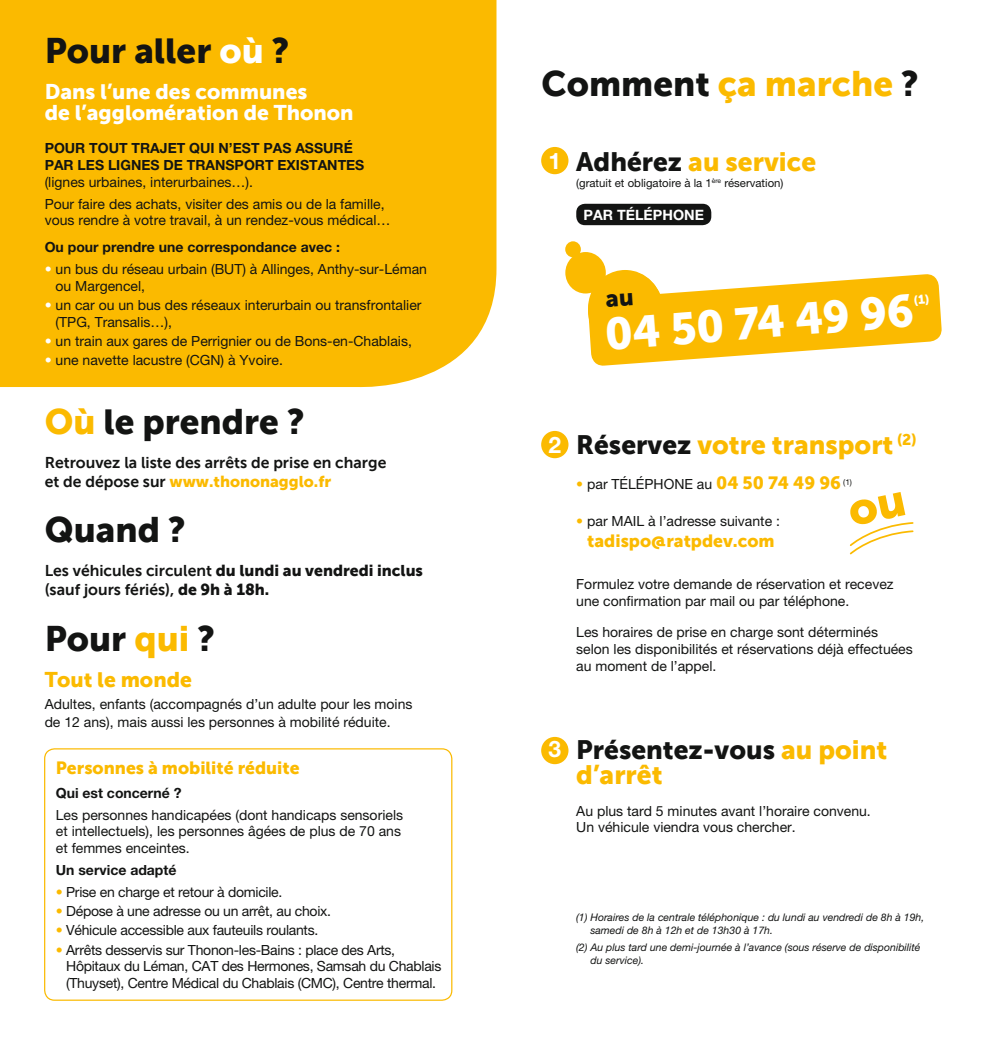
<style>
.page{position:relative;width:993px;height:1042px;background:#fff}
.page>*{position:absolute;margin:0;border:0;box-sizing:border-box;transform-origin:0 0}
.t1{font:43.93px "Museo Sans 900";color:#fff}
.t2{font:35px "Museo Sans 900";color:#131413}
.t3{font:26.25px "Museo Sans 900";color:#fbba00}
.t4{font:26.25px/24.5px "Museo Sans 900";color:#131413}
.t5{font:700 22.75px "Helvetica Neue LT Pro";color:#fff}
.t6{font:21px/21px "Museo Sans 900";color:#fff}
.t7{font:21px "Museo Sans 900";color:#fbba00}
.t8{font:17.5px "Museo Sans 900";color:#fbba00}
.t9{font:15.75px "Museo Sans 700";color:#131413}
.t10{font:15.75px "Museo Sans 900";color:#131413}
.t11{font:15.75px "Museo Sans 900";color:#fbba00}
.t12{font:700 14.35px "Helvetica Neue LT Pro";color:#fff}
.t13{font:14px/16.8px "Helvetica Neue LT Pro";color:#131413}
.t14{font:14px/16.8px "Helvetica Neue LT Pro";letter-spacing:-.02em;color:#131413}
.t15{font:700 14px/16.8px "Helvetica Neue LT Pro";color:#131413}
.t16{font:11.38px "Helvetica Neue LT Pro";color:#131413}
.t17{font:italic 10.5px/12.6px "Helvetica Neue LT Pro";color:#131413}
.s1{color:#fff}
.s2{color:#fbba00}
.s3{font-family:"Museo Sans 700";color:#131413}
.s4{font-family:"Museo Sans 700"}
.s5{font-family:"Museo Sans 900"}
.s6{color:#131413}
.s7{font-family:"Helvetica Neue LT Pro";font-weight:700;font-size:22.75px;color:#fff}
.s8{font-family:"Museo Sans 900";font-size:17.5px;color:#fbba00}
</style>
<div class="page">
<div style="left:0;top:0;width:496px;height:388px;background:#fbba00"></div>
<div style="left:44px;top:748px;width:408px;height:253px;border:1px solid #fbba00;border-radius:10px"></div>
<div style="left:565px;top:241px;width:15px;height:16px;background:#fbba00;border-radius:50%"></div>
<div style="left:541px;top:147px;width:27px;height:27px;background:#fbba00;border-radius:50%"></div>
<div style="left:541px;top:737px;width:27px;height:27px;background:#fbba00;border-radius:50%"></div>
<div style="left:576px;top:204px;width:135px;height:21px;background:#131413;border-radius:9px"></div>
<div style="left:541px;top:431px;width:27px;height:27px;background:#fbba00;border-radius:50%"></div>
<svg style="left:565px;top:252px;width:377px;height:114px"></svg>
<svg style="left:849px;top:522px;width:65px;height:33px"></svg>
<h2 class="t2" style="left:45px;top:31px;width:246px">Pour aller <span class="s1">où</span> ?</h2>
<h3 class="t6" style="left:45px;top:81px;width:310px">Dans l’une des communes<br>de l’agglomération de Thonon</h3>
<p class="t15" style="left:45px;top:140px;width:321px">POUR TOUT TRAJET QUI N’EST PAS ASSURÉ<br>PAR LES LIGNES DE TRANSPORT EXISTANTES</p>
<p class="t13" style="left:45px;top:171px;width:341px;line-height:21.7px">(lignes urbaines, interurbaines…).<br>Pour faire des achats, visiter des amis ou de la famille,</p>
<p class="t13" style="left:45px;top:212px;width:347px">vous rendre à votre travail, à un rendez-vous médical…</p>
<p class="t15" style="left:45px;top:238px;width:297px">Ou pour prendre une correspondance avec :</p>
<p class="t13" style="left:56px;top:260px;width:373px;text-indent:-11px"><span class="s1">•</span> un bus du réseau urbain (BUT) à Allinges, Anthy-sur-Léman ou Margencel,</p>
<p class="t13" style="left:56px;top:296px;width:367px;text-indent:-11px"><span class="s1">•</span> un car ou un bus des réseaux interurbain ou transfrontalier (TPG, Transalis…),</p>
<p class="t13" style="left:45px;top:333px;width:368px"><span class="s1">•</span> un train aux gares de Perrignier ou de Bons-en-Chablais,</p>
<p class="t13" style="left:45px;top:352px;width:240px"><span class="s1">•</span> une navette lacustre (CGN) à Yvoire.</p>
<h2 class="t2" style="left:45px;top:402px;width:261px"><span class="s2">Où</span> le prendre ?</h2>
<p class="t9" style="left:45px;top:453px;width:343px">Retrouvez la liste des arrêts de prise en charge</p>
<p class="t11" style="left:45px;top:472px;width:288px"><span class="s3">et de dépose sur</span> www.thononagglo.fr</p>
<h2 class="t2" style="left:45px;top:510px;width:142px">Quand ?</h2>
<p class="t10" style="left:45px;top:562px;width:380px"><span class="s4">Les véhicules circulent</span> du lundi au vendredi inclus</p>
<p class="t9" style="left:45px;top:581px;width:226px">(sauf jours fériés), <span class="s5">de 9h à 18h.</span></p>
<h2 class="t2" style="left:45px;top:619px;width:172px">Pour <span class="s2">qui</span> ?</h2>
<h3 class="t7" style="left:45px;top:667px;width:149px">Tout le monde</h3>
<p class="t13" style="left:45px;top:694px;width:369px;line-height:17.8px">Adultes, enfants (accompagnés d’un adulte pour les moins de 12 ans), mais aussi les personnes à mobilité réduite.</p>
<p class="t8" style="left:56px;top:757px;width:245px">Personnes à mobilité réduite</p>
<p class="t15" style="left:56px;top:784px;width:127px">Qui est concerné ?</p>
<p class="t13" style="left:56px;top:806px;width:348px">Les personnes handicapées (dont handicaps sensoriels et intellectuels), les personnes âgées de plus de 70 ans et femmes enceintes.</p>
<p class="t15" style="left:56px;top:861px;width:122px">Un service adapté</p>
<p class="t14" style="left:56px;top:883px;width:228px"><span class="s2">•</span> Prise en charge et retour à domicile.</p>
<p class="t14" style="left:56px;top:902px;width:277px"><span class="s2">•</span> Dépose à une adresse ou un arrêt, au choix.</p>
<p class="t14" style="left:56px;top:921px;width:264px"><span class="s2">•</span> Véhicule accessible aux fauteuils roulants.</p>
<p class="t14" style="left:66px;top:941px;width:376px;text-indent:-10px"><span class="s2">•</span> Arrêts desservis sur Thonon-les-Bains : place des Arts,<br>Hôpitaux du Léman, CAT des Hermones, Samsah du Chablais (Thuyset), Centre Médical du Chablais (CMC), Centre thermal.</p>
<h2 class="t2" style="left:541px;top:64px;width:378px">Comment <span class="s2">ça marche</span> ?</h2>
<h3 class="t5" style="left:548px;top:146px;width:14px">1</h3>
<h3 class="t3" style="left:576px;top:147px;width:241px"><span class="s6">Adhérez</span> au service</h3>
<p class="t16" style="left:576px;top:176px;width:209px">(gratuit et obligatoire à la 1<sup>ère</sup> réservation)</p>
<p class="t12" style="left:583px;top:206px;width:122px">PAR TÉLÉPHONE</p>
<h1 class="t1" style="left:603px;top:309px;width:311px;rotate:-4deg">04 50 74 49 96</h1>
<h3 class="t3" style="left:548px;top:429px;width:369px"><span class="s7">2</span> <span class="s6">Réservez</span> votre transport <sup>(2)</sup></h3>
<p class="t13" style="left:576px;top:476px;width:277px"><span class="s2">•</span> par TÉLÉPHONE au <span class="s8">04 50 74 49 96</span> <sup>(1)</sup></p>
<p class="t13" style="left:576px;top:512px;width:205px"><span class="s2">•</span> par MAIL à l’adresse suivante :</p>
<p class="t8" style="left:587px;top:531px;width:189px">tadispo@ratpdev.com</p>
<p class="t13" style="left:576px;top:575px;width:319px">Formulez votre demande de réservation et recevez une confirmation par mail ou par téléphone.</p>
<p class="t13" style="left:576px;top:623px;width:338px">Les horaires de prise en charge sont déterminés selon les disponibilités et réservations déjà effectuées au moment de l’appel.</p>
<h3 class="t5" style="left:548px;top:735px;width:14px">3</h3>
<h3 class="t4" style="left:576px;top:738px;width:312px">Présentez-vous <span class="s2">au point d’arrêt</span></h3>
<p class="t13" style="left:576px;top:802px;width:296px">Au plus tard 5 minutes avant l’horaire convenu.<br>Un véhicule viendra vous chercher.</p>
<p class="t17" style="left:590px;top:911px;width:335px;text-indent:-14px">(1) Horaires de la centrale téléphonique : du lundi au vendredi de 8h à 19h, samedi de 8h à 12h et de 13h30 à 17h.</p>
<p class="t17" style="left:590px;top:941px;width:331px;text-indent:-14px">(2) Au plus tard une demi-journée à l’avance (sous réserve de disponibilité du service).</p>
</div>
